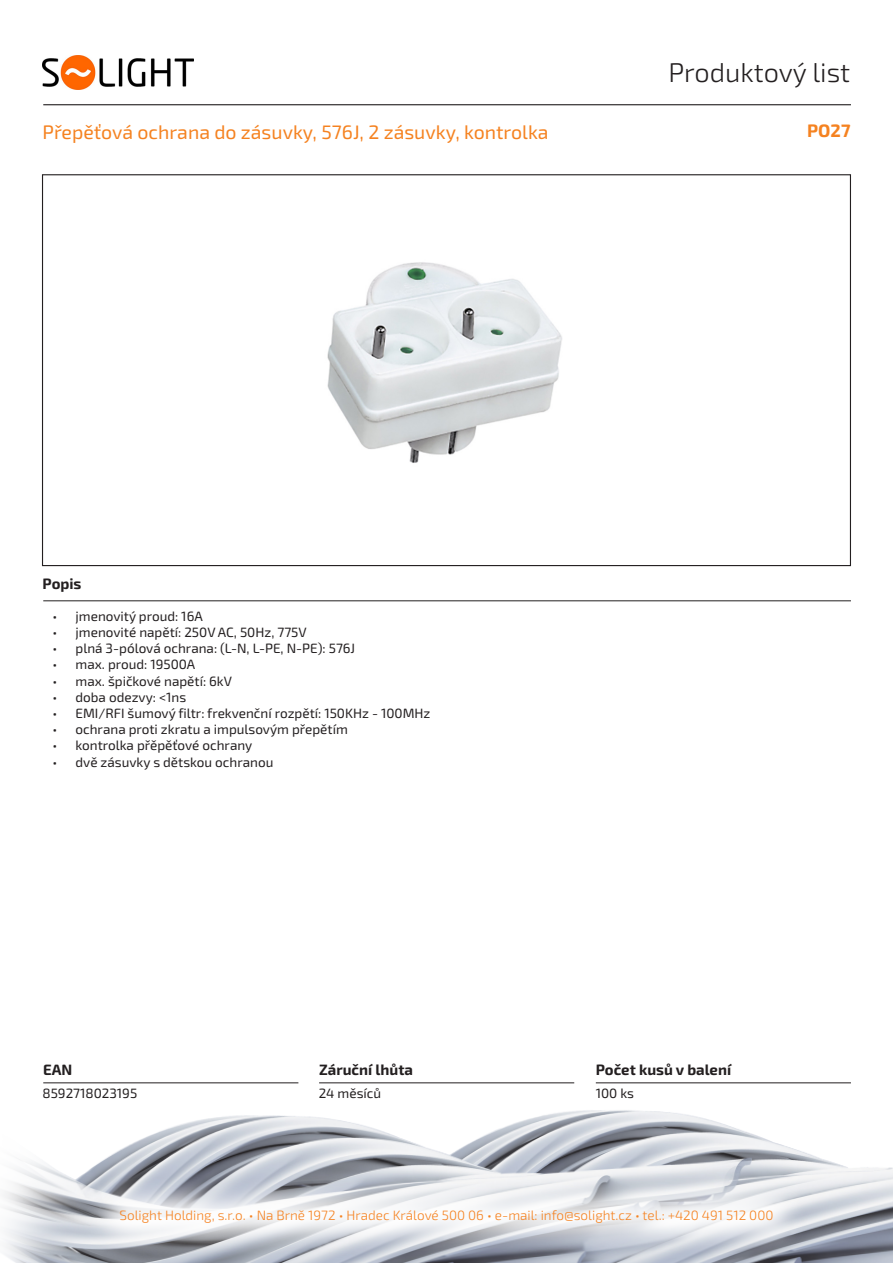
<style>
.page{position:relative;width:893px;height:1263px;background:#fff}
.page>*{position:absolute;margin:0;border:0;box-sizing:border-box;transform-origin:0 0}
.t1{font:300 27px "Exo 2.0";color:#231f20}
.t2{font:19.5px "Exo 2.0";color:#f58220}
.Kód_produktu{font:700 18px "Exo 2.0";color:#f58220}
.t3{font:700 15px "Exo 2.0";color:#231f20}
.t4{font:13.5px "Exo 2.0";color:#231f20}
.t5{font:300 13.5px "Exo 2.0";color:#f58220}
</style>
<div class="page">
<img style="left:3px;top:1082px;width:890px;height:181px">
<hr style="left:43px;top:104px;width:808px;height:1px;background:#231f20">
<hr style="left:43px;top:600px;width:808px;height:1px;background:#231f20">
<hr style="left:596px;top:1082px;width:255px;height:1px;background:#231f20">
<hr style="left:319px;top:1082px;width:255px;height:1px;background:#231f20">
<hr style="left:43px;top:1082px;width:255px;height:1px;background:#231f20">
<svg style="left:85px;top:1174px;width:723px;height:84px"></svg>
<img style="left:327px;top:262px;width:235px;height:201px">
<img style="left:43px;top:55px;width:150px;height:34px">
<h1 class="t1" style="left:668px;top:57px;width:183px">Produktový list</h1>
<p class="t2" style="left:43px;top:120px;width:508px">Přepěťová ochrana do zásuvky, 576J, 2 zásuvky, kontrolka</p>
<p class="Kód_produktu" style="left:807px;top:120px;width:45px">PO27</p>
<p class="t3" style="left:43px;top:575px;width:40px">Popis</p>
<p class="t4" style="left:53px;top:608px;width:152px">• jmenovitý proud: 16A</p>
<p class="t4" style="left:53px;top:624px;width:256px">• jmenovité napětí: 250V AC, 50Hz, 775V</p>
<p class="t4" style="left:53px;top:640px;width:304px">• plná 3-pólová ochrana: (L-N, L-PE, N-PE): 576J</p>
<p class="t4" style="left:53px;top:657px;width:144px">• max. proud: 19500A</p>
<p class="t4" style="left:53px;top:673px;width:181px">• max. špičkové napětí: 6kV</p>
<p class="t4" style="left:53px;top:689px;width:135px">• doba odezvy: &lt;1ns</p>
<p class="t4" style="left:53px;top:705px;width:379px">• EMI/RFI šumový filtr: frekvenční rozpětí: 150KHz - 100MHz</p>
<p class="t4" style="left:53px;top:721px;width:297px">• ochrana proti zkratu a impulsovým přepětím</p>
<p class="t4" style="left:53px;top:738px;width:201px">• kontrolka přěpěťové ochrany</p>
<p class="t4" style="left:53px;top:754px;width:222px">• dvě zásuvky s dětskou ochranou</p>
<p class="t3" style="left:43px;top:1060px;width:31px">EAN</p>
<p class="t3" style="left:319px;top:1060px;width:95px">Záruční lhůta</p>
<p class="t3" style="left:596px;top:1060px;width:137px">Počet kusů v balení</p>
<p class="t4" style="left:43px;top:1085px;width:96px">8592718023195</p>
<p class="t4" style="left:319px;top:1085px;width:64px">24 měsíců</p>
<p class="t4" style="left:596px;top:1085px;width:40px">100 ks</p>
<p class="t5" style="left:120px;top:1208px;width:655px">Solight Holding, s.r.o. • Na Brně 1972 • Hradec Králové 500 06 • e-mail: info@solight.cz • tel.: +420 491 512 000</p>
</div>
